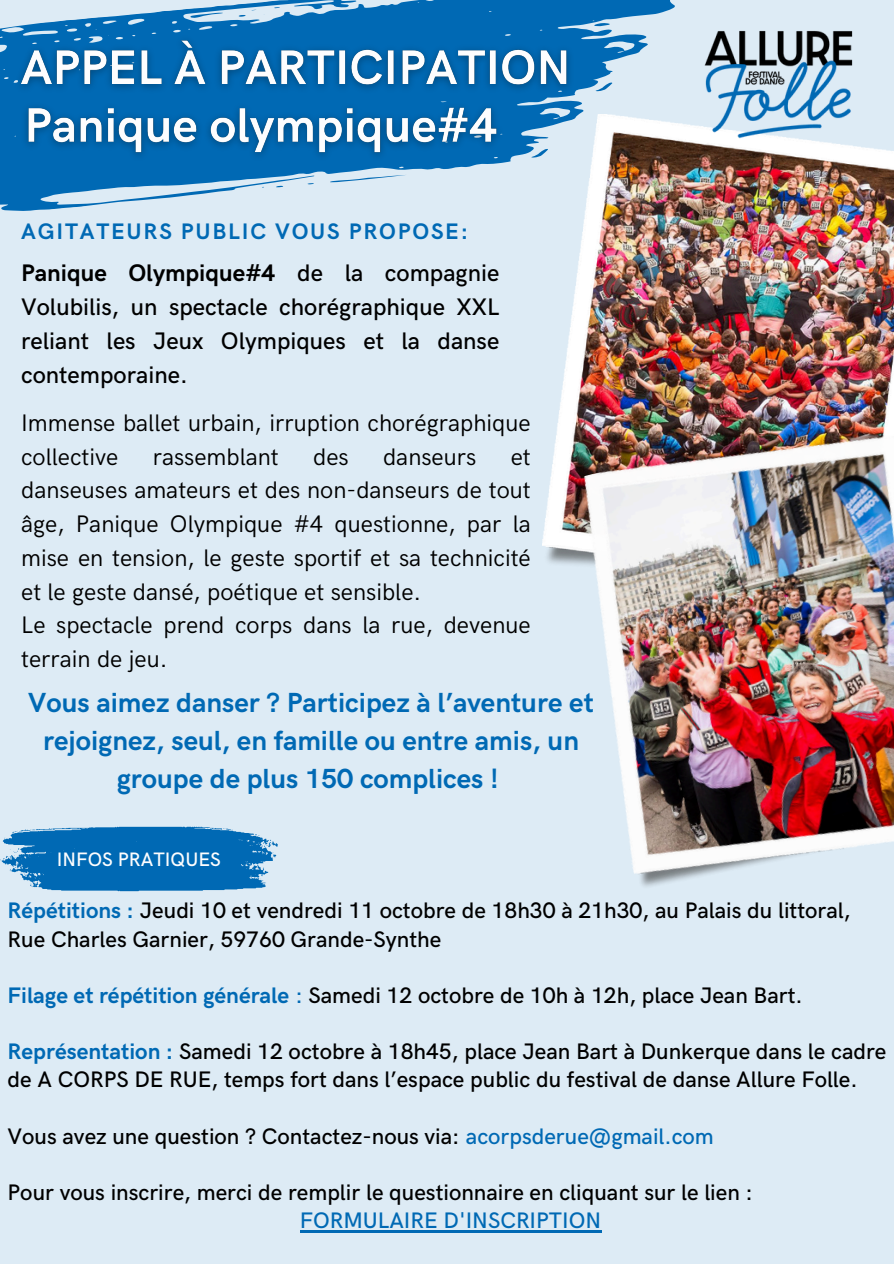
<style>
.page{position:relative;width:894px;height:1264px;background:#fff}
.page>*{position:absolute;margin:0;border:0;box-sizing:border-box;transform-origin:0 0}
.t1{font:700 27.75px/38.2px "HK Grotesk";color:#0069b4;text-align:center}
.t2{font:24px/33.8px "HK Grotesk";color:#000}
.t3{font:500 24px/33.8px "HK Grotesk";color:#000;text-align:justify}
.t4{font:500 22.5px/28.2px "HK Grotesk";color:#000}
.t5{font:700 22.5px "HK Grotesk";letter-spacing:.08em;color:#0069b4}
.t6{font:500 19.5px "HK Grotesk";color:#fdfdfe}
.s1{font-weight:700}
.s2{font-weight:700;color:#0069b4}
.s3{color:#0069b4}
</style>
<div class="page">
<div style="left:0;top:0;width:893px;height:1263px;background:#ddebf5"></div>
<svg style="left:0;top:0;width:626px;height:59px;fill:#0069b4"></svg>
<svg style="left:593px;top:22px;width:17px;height:5px"></svg>
<svg style="left:190px;top:12px;width:33px;height:6px"></svg>
<svg style="left:238px;top:10px;width:19px;height:7px"></svg>
<svg style="left:0;top:29px;width:619px;height:182px"></svg>
<svg style="left:330px;top:174px;width:77px;height:9px"></svg>
<svg style="left:530px;top:149px;width:12px;height:9px"></svg>
<svg style="left:276px;top:185px;width:7px;height:2px"></svg>
<svg style="left:307px;top:183px;width:7px;height:2px"></svg>
<img style="left:542px;top:114px;width:351px;height:281px">
<img style="left:542px;top:395px;width:351px;height:492px">
<svg style="left:0;top:826px;width:278px;height:65px;background:#267fbf"></svg>
<img style="left:626px;top:0;width:267px;height:233px">
<img style="left:16px;top:100px;width:493px;height:68px">
<img style="left:9px;top:28px;width:570px;height:72px">
<hr style="left:299px;top:1230px;width:302px;height:2px;background:#0069b4">
<h5 class="t5" style="left:21px;top:219px;width:448px">AGITATEURS PUBLIC VOUS PROPOSE:</h5>
<p class="t3" style="left:21px;top:257px;width:479px"><span class="s1">Panique Olympique#4</span> de la compagnie Volubilis, un spectacle chorégraphique XXL reliant les Jeux Olympiques et la danse contemporaine.</p>
<p class="t2" style="left:21px;top:407px;width:511px">Immense ballet urbain, irruption chorégraphique collective</p>
<p class="t2" style="left:153px;top:440px;width:128px">rassemblant</p>
<p class="t2" style="left:313px;top:440px;width:37px">des</p>
<p class="t2" style="left:383px;top:440px;width:95px">danseurs</p>
<p class="t2" style="left:21px;top:440px;width:511px;text-indent:489px">et danseuses amateurs et des non-danseurs de tout âge, Panique Olympique #4 questionne, par la mise en tension, le geste sportif et sa technicité et le geste dansé, poétique et sensible.<br>Le spectacle prend corps dans la rue, devenue terrain de jeu.</p>
<h6 class="t1" style="left:28px;top:684px;width:567px">Vous aimez danser ? Participez à l’aventure et rejoignez, seul, en famille ou entre amis, un groupe de plus 150 complices !</h6>
<h4 class="t6" style="left:57px;top:848px;width:165px">INFOS PRATIQUES</h4>
<h3 class="t4" style="left:8px;top:897px;width:844px"><span class="s2">Répétitions :</span> Jeudi 10 et vendredi 11 octobre de 18h30 à 21h30, au Palais du littoral,<br>Rue Charles Garnier, 59760 Grande-Synthe</h3>
<p class="t4" style="left:8px;top:982px;width:796px"><span class="s2">Filage et répétition générale</span> <span class="s3">:</span> Samedi 12 octobre de 10h à 12h, place Jean Bart.</p>
<p class="t4" style="left:8px;top:1038px;width:880px"><span class="s2">Représentation :</span> Samedi 12 octobre à 18h45, place Jean Bart à Dunkerque dans le cadre de A CORPS DE RUE, temps fort dans l’espace public du festival de danse Allure Folle.</p>
<h5 class="t4" style="left:8px;top:1122px;width:707px">Vous avez une question ? Contactez-nous via: <span class="s3">acorpsderue@gmail.com</span></h5>
<h5 class="t4" style="left:299px;top:1178px;width:454px;text-indent:-292px">Pour vous inscrire, merci de remplir le questionnaire en cliquant sur le lien :<br><span class="s3">FORMULAIRE D'INSCRIPTION</span></h5>
</div>
